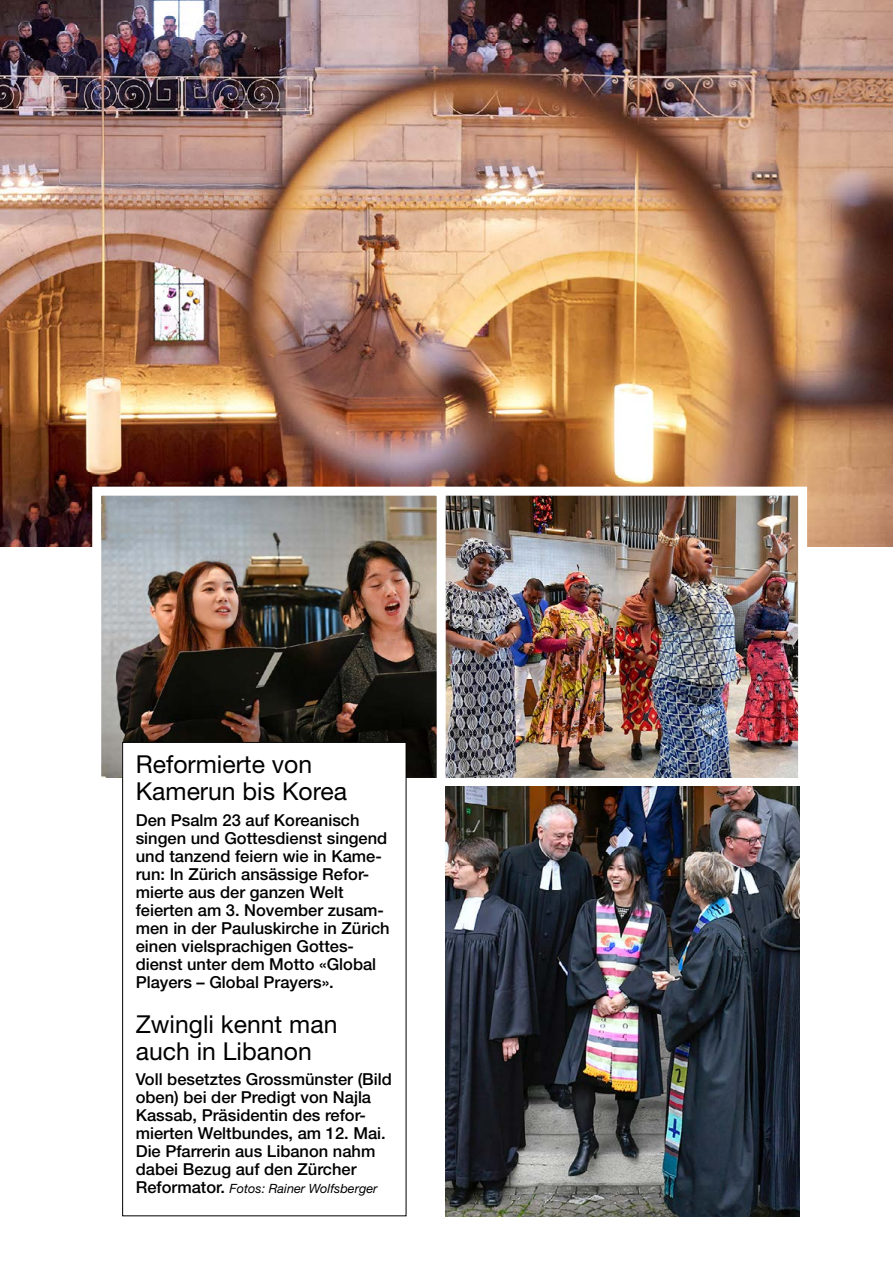
<style>
.page{position:relative;width:893px;height:1263px;background:#fff}
.page>*{position:absolute;margin:0;border:0;box-sizing:border-box;transform-origin:0 0}
.t1{font:24.75px/27px "Helvetica Neue LT Pro";color:#000}
.t2{font:500 16.5px/18px "Helvetica Neue LT Pro";color:#000}
.t3{font:italic 12.75px "Helvetica Neue LT Pro";color:#000}
.s1{font-weight:500;font-style:normal;font-size:16.5px}
</style>
<div class="page">
<img style="left:0;top:0;width:893px;height:546px">
<img style="left:446px;top:497px;width:351px;height:280px">
<div style="left:429px;top:487px;width:378px;height:300px;border:9px solid #fff"></div>
<img style="left:102px;top:497px;width:334px;height:280px">
<div style="left:92px;top:487px;width:354px;height:300px;border:9px solid #fff"></div>
<div style="left:123px;top:742px;width:283px;height:474px;background:#fff"></div>
<div style="left:122px;top:742px;width:284px;height:474px;border:1px solid #000"></div>
<img style="left:446px;top:787px;width:353px;height:429px">
<h1 class="t1" style="left:136px;top:750px;width:213px">Reformierte von<br>Kamerun bis Korea</h1>
<p class="t2" style="left:136px;top:811px;width:256px">Den Psalm 23 auf Koreanisch singen und Gottesdienst singend und tanzend feiern wie in Kame&shy;run: In Zürich ansässige Refor&shy;mierte aus der ganzen Welt feierten am 3. November zusam&shy;men in der Pauluskirche in Zürich einen vielsprachigen Gottes&shy;dienst unter dem Motto «Global<br>Players – Global Prayers».</p>
<h1 class="t1" style="left:136px;top:1010px;width:203px">Zwingli kennt man auch in Libanon</h1>
<p class="t2" style="left:136px;top:1070px;width:258px">Voll besetztes Grossmünster (Bild oben) bei der Predigt von Najla<br>Kassab, Präsidentin des refor&shy;mierten Weltbundes, am 12. Mai.<br>Die Pfarrerin aus Libanon nahm dabei Bezug auf den Zürcher</p>
<p class="t3" style="left:136px;top:1181px;width:243px"><span class="s1">Reformator.</span> Fotos: Rainer Wolfsberger</p>
</div>
